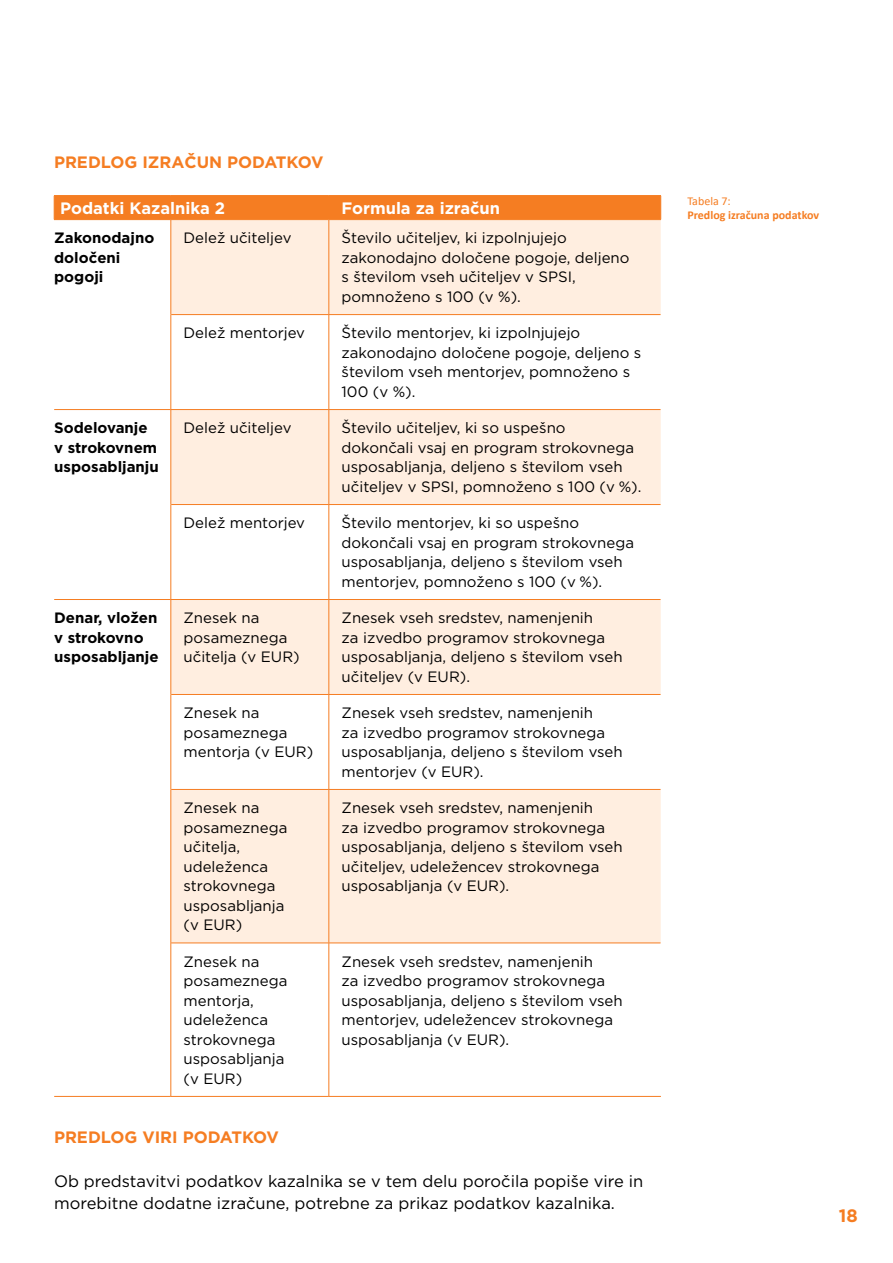
<style>
.page{position:relative;width:893px;height:1263px;background:#fff}
.page>*{position:absolute;margin:0;border:0;box-sizing:border-box;transform-origin:0 0}
.t1{font:700 18px "Gotham OT";color:#f57d22}
.t2{font:16.5px/22.5px "Gotham OT";color:#000}
.t3{font:700 16.5px "Gotham OT";color:#f57d22}
.t4{font:700 16.5px "Gotham OT";color:#fff}
.t5{font:15px/19.5px "Gotham OT";color:#000}
.t6{font:700 15px/19.5px "Gotham OT";color:#000}
.t7{font:700 12px "Calibri";color:#f57d22}
.t8{font:12px "Calibri";color:#f57d22}
</style>
<div class="page">
<svg style="left:171px;top:220px;width:490px;height:723px;fill:#ffeee0"></svg>
<hr style="left:328px;top:220px;width:1px;height:94px;background:#f57d22">
<hr style="left:328px;top:315px;width:1px;height:94px;background:#f57d22">
<hr style="left:328px;top:410px;width:1px;height:94px;background:#f57d22">
<hr style="left:328px;top:505px;width:1px;height:94px;background:#f57d22">
<hr style="left:328px;top:600px;width:1px;height:94px;background:#f57d22">
<hr style="left:328px;top:695px;width:1px;height:94px;background:#f57d22">
<hr style="left:328px;top:790px;width:1px;height:153px;background:#f57d22">
<hr style="left:328px;top:943px;width:1px;height:153px;background:#f57d22">
<hr style="left:170px;top:220px;width:1px;height:95px;background:#f57d22">
<hr style="left:170px;top:410px;width:1px;height:94px;background:#f57d22">
<hr style="left:170px;top:600px;width:1px;height:94px;background:#f57d22">
<hr style="left:170px;top:789px;width:1px;height:154px;background:#f57d22">
<hr style="left:170px;top:315px;width:1px;height:94px;background:#f57d22">
<hr style="left:170px;top:504px;width:1px;height:95px;background:#f57d22">
<hr style="left:170px;top:694px;width:1px;height:95px;background:#f57d22">
<hr style="left:170px;top:943px;width:1px;height:153px;background:#f57d22">
<hr style="left:54px;top:195px;width:117px;height:1px;background:#f57d22">
<hr style="left:171px;top:195px;width:158px;height:1px;background:#f57d22">
<hr style="left:329px;top:195px;width:332px;height:1px;background:#f57d22">
<div style="left:54px;top:196px;width:607px;height:23px;background:#f57d22"></div>
<hr style="left:54px;top:219px;width:117px;height:1px;background:#f57d22">
<hr style="left:171px;top:219px;width:158px;height:1px;background:#f57d22">
<hr style="left:329px;top:219px;width:332px;height:1px;background:#f57d22">
<hr style="left:171px;top:314px;width:158px;height:1px;background:#f57d22">
<hr style="left:329px;top:314px;width:331px;height:1px;background:#f57d22">
<hr style="left:54px;top:409px;width:117px;height:1px;background:#f57d22">
<hr style="left:171px;top:409px;width:158px;height:1px;background:#f57d22">
<hr style="left:329px;top:409px;width:331px;height:1px;background:#f57d22">
<hr style="left:171px;top:504px;width:158px;height:1px;background:#f57d22">
<hr style="left:329px;top:504px;width:331px;height:1px;background:#f57d22">
<hr style="left:54px;top:599px;width:117px;height:1px;background:#f57d22">
<hr style="left:54px;top:1096px;width:117px;height:1px;background:#f57d22">
<hr style="left:171px;top:599px;width:158px;height:1px;background:#f57d22">
<hr style="left:329px;top:599px;width:331px;height:1px;background:#f57d22">
<hr style="left:171px;top:694px;width:158px;height:1px;background:#f57d22">
<hr style="left:329px;top:694px;width:331px;height:1px;background:#f57d22">
<hr style="left:171px;top:789px;width:158px;height:1px;background:#f57d22">
<hr style="left:329px;top:789px;width:331px;height:1px;background:#f57d22">
<hr style="left:171px;top:943px;width:158px;height:1px;background:#f57d22">
<hr style="left:329px;top:943px;width:331px;height:1px;background:#f57d22">
<hr style="left:171px;top:1096px;width:158px;height:1px;background:#f57d22">
<hr style="left:329px;top:1096px;width:332px;height:1px;background:#f57d22">
<p class="t3" style="left:54px;top:153px;width:271px">PREDLOG IZRAČUN PODATKOV</p>
<p class="t4" style="left:60px;top:198px;width:166px">Podatki Kazalnika 2</p>
<p class="t4" style="left:342px;top:198px;width:160px">Formula za izračun</p>
<p class="t6" style="left:54px;top:228px;width:102px">Zakonodajno določeni pogoji</p>
<p class="t5" style="left:184px;top:228px;width:109px">Delež učiteljev</p>
<p class="t5" style="left:342px;top:228px;width:289px">Število učiteljev, ki izpolnjujejo zakonodajno določene pogoje, deljeno s številom vseh učiteljev v SPSI, pomnoženo s 100 (v %).</p>
<p class="t5" style="left:184px;top:323px;width:123px">Delež mentorjev</p>
<p class="t5" style="left:342px;top:323px;width:301px">Število mentorjev, ki izpolnjujejo zakonodajno določene pogoje, deljeno s številom vseh mentorjev, pomnoženo s<br>100 (v %).</p>
<p class="t6" style="left:54px;top:418px;width:106px">Sodelovanje v strokovnem usposabljanju</p>
<p class="t5" style="left:184px;top:418px;width:109px">Delež učiteljev</p>
<p class="t5" style="left:342px;top:418px;width:301px">Število učiteljev, ki so uspešno<br>dokončali vsaj en program strokovnega usposabljanja, deljeno s številom vseh učiteljev v SPSI, pomnoženo s 100 (v %).</p>
<p class="t5" style="left:184px;top:513px;width:123px">Delež mentorjev</p>
<p class="t5" style="left:342px;top:513px;width:294px">Število mentorjev, ki so uspešno dokončali vsaj en program strokovnega usposabljanja, deljeno s številom vseh mentorjev, pomnoženo s 100 (v %).</p>
<p class="t6" style="left:54px;top:608px;width:106px">Denar, vložen v strokovno usposabljanje</p>
<p class="t5" style="left:184px;top:608px;width:118px">Znesek na posameznega učitelja (v EUR)</p>
<p class="t5" style="left:342px;top:608px;width:283px">Znesek vseh sredstev, namenjenih<br>za izvedbo programov strokovnega usposabljanja, deljeno s številom vseh učiteljev (v EUR).</p>
<p class="t5" style="left:184px;top:703px;width:131px">Znesek na posameznega mentorja (v EUR)</p>
<p class="t5" style="left:342px;top:703px;width:283px">Znesek vseh sredstev, namenjenih<br>za izvedbo programov strokovnega usposabljanja, deljeno s številom vseh mentorjev (v EUR).</p>
<p class="t5" style="left:184px;top:798px;width:105px">Znesek na posameznega učitelja, udeleženca strokovnega usposabljanja (v EUR)</p>
<p class="t5" style="left:342px;top:798px;width:283px">Znesek vseh sredstev, namenjenih<br>za izvedbo programov strokovnega usposabljanja, deljeno s številom vseh učiteljev, udeležencev strokovnega usposabljanja (v EUR).</p>
<p class="t5" style="left:184px;top:951px;width:105px">Znesek na posameznega mentorja, udeleženca strokovnega usposabljanja (v EUR)</p>
<p class="t5" style="left:342px;top:951px;width:283px">Znesek vseh sredstev, namenjenih<br>za izvedbo programov strokovnega usposabljanja, deljeno s številom vseh mentorjev, udeležencev strokovnega usposabljanja (v EUR).</p>
<p class="t3" style="left:54px;top:1127px;width:226px">PREDLOG VIRI PODATKOV</p>
<p class="t2" style="left:54px;top:1169px;width:591px">Ob predstavitvi podatkov kazalnika se v tem delu poročila popiše vire in morebitne dodatne izračune, potrebne za prikaz podatkov kazalnika.</p>
<p class="t8" style="left:687px;top:192px;width:45px">Tabela 7:</p>
<p class="t7" style="left:687px;top:207px;width:133px">Predlog izračuna podatkov</p>
<p class="t1" style="left:839px;top:1205px;width:20px">18</p>
</div>
